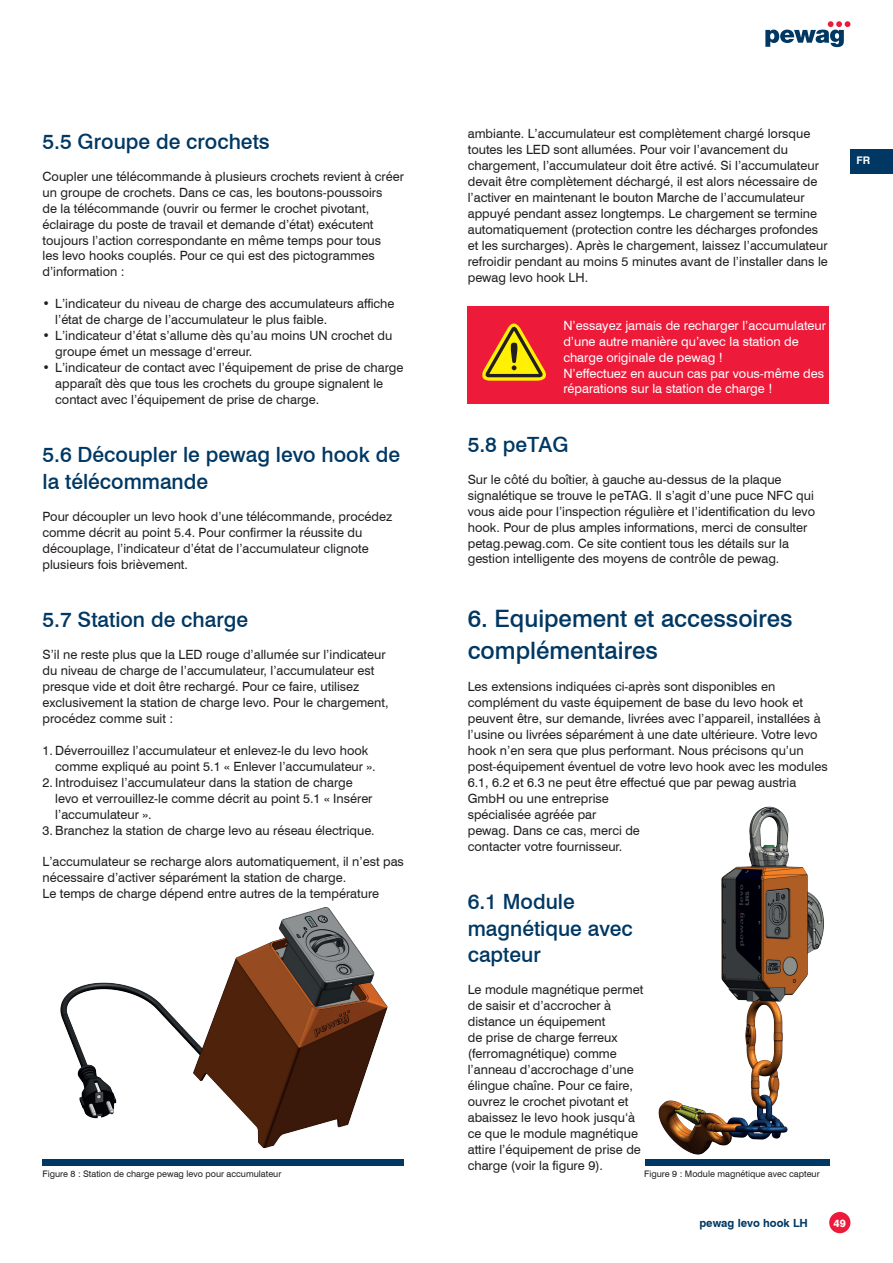
<style>
.page{position:relative;width:893px;height:1263px;background:#fff}
.page>*{position:absolute;margin:0;border:0;box-sizing:border-box;transform-origin:0 0}
.t1{font:500 24px/32px "Swiss 721 BT";color:#003863}
.t2{font:500 21px/26.5px "Swiss 721 BT";color:#003863}
.t3{font:12.75px/15.9px "Swiss 721 BT";color:#231f20}
.t4{font:12.75px/15.9px "Swiss 721 BT";color:#fff}
.t5{font:700 11.25px "Swiss 721 BT";color:#003863}
.t6{font:800 10.5px "Swiss 721 BT";color:#fff}
.t7{font:700 10.5px "Swiss 721 BT";color:#fff}
.t8{font:9px "Swiss 721 BT";color:#231f20}
</style>
<div class="page">
<div style="left:829px;top:1212px;width:21px;height:21px;background:#ed1a3a;border-radius:50%"></div>
<svg style="left:765px;top:21px;width:85px;height:26px"></svg>
<div style="left:850px;top:149px;width:43px;height:25px;background:#003863"></div>
<div style="left:468px;top:306px;width:361px;height:98px;background:#ed1a3a"></div>
<svg style="left:482px;top:323px;width:64px;height:58px"></svg>
<div style="left:43px;top:1159px;width:361px;height:6px;background:#003863"></div>
<img style="left:60px;top:907px;width:328px;height:242px">
<img style="left:658px;top:806px;width:166px;height:349px">
<div style="left:645px;top:1159px;width:185px;height:6px;background:#003863"></div>
<h2 class="t2" style="left:43px;top:128px;width:229px">5.5 Groupe de crochets</h2>
<p class="t3" style="left:43px;top:168px;width:363px">Coupler une télécommande à plusieurs crochets revient à créer un groupe de crochets. Dans ce cas, les boutons-poussoirs<br>de la télécommande (ouvrir ou fermer le crochet pivotant, éclairage du poste de travail et demande d’état) exécutent toujours l’action correspondante en même temps pour tous<br>les levo hooks couplés. Pour ce qui est des pictogrammes d’information :</p>
<p class="t3" style="left:55px;top:296px;width:341px;text-indent:-13px">• L’indicateur du niveau de charge des accumulateurs affiche l’état de charge de l’accumulateur le plus faible.</p>
<p class="t3" style="left:55px;top:328px;width:339px;text-indent:-13px">• L’indicateur d’état s’allume dès qu’au moins UN crochet du groupe émet un message d‘erreur.</p>
<p class="t3" style="left:55px;top:360px;width:350px;text-indent:-13px">• L’indicateur de contact avec l’équipement de prise de charge apparaît dès que tous les crochets du groupe signalent le contact avec l’équipement de prise de charge.</p>
<h2 class="t2" style="left:43px;top:441px;width:359px">5.6 Découpler le pewag levo hook de la télécommande</h2>
<p class="t3" style="left:43px;top:508px;width:351px">Pour découpler un levo hook d’une télécommande, procédez comme décrit au point 5.4. Pour confirmer la réussite du découplage, l’indicateur d’état de l’accumulateur clignote plusieurs fois brièvement.</p>
<p class="t3" style="left:468px;top:126px;width:362px">ambiante. L’accumulateur est complètement chargé lorsque toutes les LED sont allumées. Pour voir l’avancement du chargement, l’accumulateur doit être activé. Si l’accumulateur devait être complètement déchargé, il est alors nécessaire de l’activer en maintenant le bouton Marche de l’accumulateur appuyé pendant assez longtemps. Le chargement se termine automatiquement (protection contre les décharges profondes et les surcharges). Après le chargement, laissez l’accumulateur refroidir pendant au moins 5 minutes avant de l’installer dans le pewag levo hook LH.</p>
<p class="t4" style="left:563px;top:317px;width:264px">N’essayez jamais de recharger l’accumulateur d’une autre manière qu’avec la station de charge originale de pewag !<br>N’effectuez en aucun cas par vous-même des réparations sur la station de charge !</p>
<h2 class="t2" style="left:468px;top:431px;width:102px">5.8 peTAG</h2>
<p class="t3" style="left:468px;top:471px;width:349px">Sur le côté du boîtier, à gauche au-dessus de la plaque signalétique se trouve le peTAG. Il s’agit d’une puce NFC qui vous aide pour l’inspection régulière et l’identification du levo hook. Pour de plus amples informations, merci de consulter petag.pewag.com. Ce site contient tous les détails sur la gestion intelligente des moyens de contrôle de pewag.</p>
<h1 class="t1" style="left:468px;top:602px;width:326px">6. Equipement et accessoires complémentaires</h1>
<p class="t3" style="left:468px;top:678px;width:361px">Les extensions indiquées ci-après sont disponibles en complément du vaste équipement de base du levo hook et peuvent être, sur demande, livrées avec l’appareil, installées à l’usine ou livrées séparément à une date ultérieure. Votre levo hook n’en sera que plus performant. Nous précisons qu’un post-équipement éventuel de votre levo hook avec les modules 6.1, 6.2 et 6.3 ne peut être effectué que par pewag austria GmbH ou une entreprise<br>spécialisée agréée par<br>pewag. Dans ce cas, merci de<br>contacter votre fournisseur.</p>
<h2 class="t2" style="left:43px;top:606px;width:207px">5.7 Station de charge</h2>
<p class="t3" style="left:43px;top:646px;width:348px">S’il ne reste plus que la LED rouge d’allumée sur l’indicateur du niveau de charge de l’accumulateur, l’accumulateur est presque vide et doit être rechargé. Pour ce faire, utilisez exclusivement la station de charge levo. Pour le chargement, procédez comme suit :</p>
<p class="t3" style="left:55px;top:742px;width:322px;text-indent:-13px">1. Déverrouillez l’accumulateur et enlevez-le du levo hook comme expliqué au point 5.1 « Enlever l’accumulateur ».</p>
<p class="t3" style="left:55px;top:774px;width:319px;text-indent:-13px">2. Introduisez l’accumulateur dans la station de charge levo et verrouillez-le comme décrit au point 5.1 « Insérer l’accumulateur ».</p>
<p class="t3" style="left:43px;top:822px;width:334px">3. Branchez la station de charge levo au réseau électrique.</p>
<p class="t3" style="left:43px;top:854px;width:363px">L’accumulateur se recharge alors automatiquement, il n’est pas nécessaire d’activer séparément la station de charge.<br>Le temps de charge dépend entre autres de la température</p>
<h2 class="t2" style="left:468px;top:888px;width:167px">6.1 Module magnétique avec capteur</h2>
<p class="t3" style="left:468px;top:981px;width:177px">Le module magnétique permet de saisir et d’accrocher à distance un équipement<br>de prise de charge ferreux (ferromagnétique) comme l’anneau d’accrochage d’une élingue chaîne. Pour ce faire, ouvrez le crochet pivotant et abaissez le levo hook jusqu‘à ce que le module magnétique attire l’équipement de prise de charge (voir la figure 9).</p>
<p class="t8" style="left:43px;top:1168px;width:240px">Figure 8 : Station de charge pewag levo pour accumulateur</p>
<p class="t8" style="left:644px;top:1168px;width:177px">Figure 9 : Module magnétique avec capteur</p>
<p class="t7" style="left:856px;top:154px;width:15px">FR</p>
<p class="t5" style="left:699px;top:1216px;width:110px">pewag levo hook LH</p>
<p class="t6" style="left:834px;top:1216px;width:14px">49</p>
</div>
